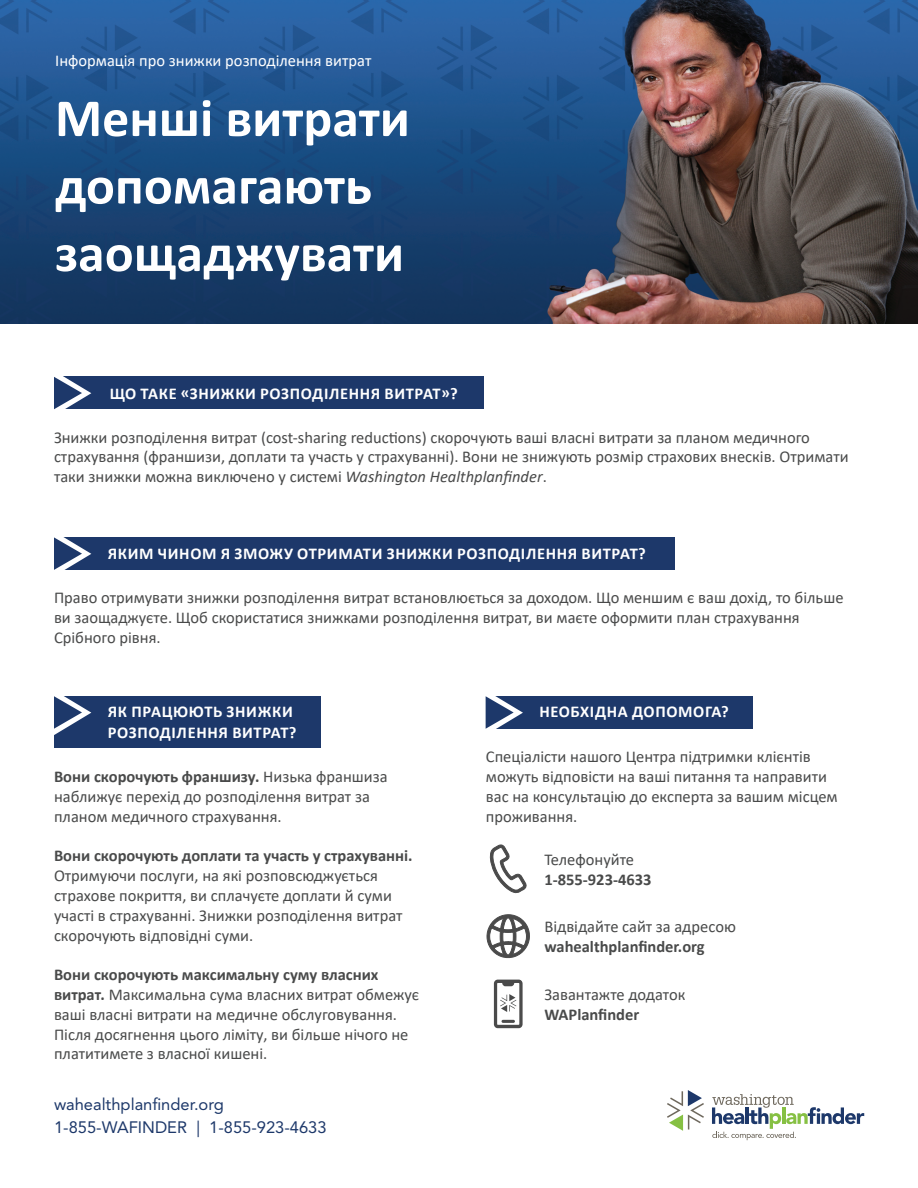
<style>
.page{position:relative;width:918px;height:1188px;background:#fff}
.page>*{position:absolute;margin:0;border:0;box-sizing:border-box;transform-origin:0 0}
.t1{font:700 54px/67.5px "Calibri";color:#fff}
.t2{font:16.5px/19.8px "Calibri";color:#494a4a}
.t3{font:700 16.5px/21px "Calibri";letter-spacing:.04em;color:#fff}
.t4{font:16.5px "Avenir LT Std";color:#1d386a}
.t5{font:700 16.5px "Calibri";color:#494a4a}
.t6{font:16.5px "Calibri";color:#fff}
.s1{font-style:italic}
.s2{font-weight:700}
</style>
<div class="page">
<img style="left:0;top:0;width:918px;height:323px">
<div style="left:54px;top:377px;width:430px;height:32px;background:#1d386a"></div>
<div style="left:54px;top:537px;width:621px;height:33px;background:#1d386a"></div>
<div style="left:54px;top:696px;width:267px;height:52px;background:#1d386a"></div>
<div style="left:486px;top:696px;width:267px;height:33px;background:#1d386a"></div>
<svg style="left:54px;top:376px;width:37px;height:34px"></svg>
<svg style="left:54px;top:537px;width:37px;height:33px"></svg>
<svg style="left:54px;top:696px;width:37px;height:39px"></svg>
<svg style="left:486px;top:696px;width:37px;height:33px"></svg>
<svg style="left:667px;top:1090px;width:37px;height:41px"></svg>
<svg style="left:712px;top:1094px;width:152px;height:46px"></svg>
<svg style="left:493px;top:979px;width:30px;height:50px"></svg>
<svg style="left:486px;top:914px;width:44px;height:45px"></svg>
<svg style="left:490px;top:844px;width:37px;height:50px"></svg>
<p class="t6" style="left:55px;top:49px;width:318px">Інформація про знижки розподілення витрат</p>
<p class="t1" style="left:55px;top:84px;width:356px">Менші витрати допомагають заощаджувати</p>
<p class="t3" style="left:110px;top:383px;width:349px">ЩО ТАКЕ «ЗНИЖКИ РОЗПОДІЛЕННЯ ВИТРАТ»?</p>
<p class="t2" style="left:54px;top:427px;width:796px">Знижки розподілення витрат (cost-sharing reductions) скорочують ваші власні витрати за планом медичного страхування (франшизи, доплати та участь у страхуванні). Вони не знижують розмір страхових внесків. Отримати таки знижки можна виключено у системі <span class="s1">Washington Healthplanfinder</span>.</p>
<p class="t3" style="left:108px;top:542px;width:540px">ЯКИМ ЧИНОМ Я ЗМОЖУ ОТРИМАТИ ЗНИЖКИ РОЗПОДІЛЕННЯ ВИТРАТ?</p>
<p class="t2" style="left:54px;top:587px;width:791px">Право отримувати знижки розподілення витрат встановлюється за доходом. Що меншим є ваш дохід, то більше ви заощаджуєте. Щоб скористатися знижками розподілення витрат, ви маєте оформити план страхування<br>Срібного рівня.</p>
<p class="t3" style="left:108px;top:701px;width:190px">ЯК ПРАЦЮЮТЬ ЗНИЖКИ<br>РОЗПОДІЛЕННЯ ВИТРАТ?</p>
<p class="t3" style="left:539px;top:701px;width:191px">НЕОБХІДНА ДОПОМОГА?</p>
<p class="t2" style="left:54px;top:766px;width:335px"><span class="s2">Вони скорочують франшизу.</span> Низька франшиза наближує перехід до розподілення витрат за планом медичного страхування.</p>
<p class="t2" style="left:54px;top:846px;width:360px"><span class="s2">Вони скорочують доплати та участь у страхуванні.<br></span>Отримуючи послуги, на які розповсюджується страхове покриття, ви сплачуєте доплати й суми участі в страхуванні. Знижки розподілення витрат скорочують відповідні суми.</p>
<p class="t2" style="left:54px;top:964px;width:367px"><span class="s2">Вони скорочують максимальну суму власних витрат.</span> Максимальна сума власних витрат обмежує ваші власні витрати на медичне обслуговування.<br>Після досягнення цього ліміту, ви більше нічого не платитимете з власної кишені.</p>
<p class="t2" style="left:486px;top:747px;width:353px">Спеціалісти нашого Центра підтримки клієнтів можуть відповісти на ваші питання та направити вас на консультацію до експерта за вашим місцем проживання.</p>
<p class="t2" style="left:544px;top:849px;width:91px">Телефонуйте</p>
<p class="t5" style="left:544px;top:868px;width:109px">1-855-923-4633</p>
<p class="t2" style="left:544px;top:917px;width:193px">Відвідайте сайт за адресою</p>
<p class="t5" style="left:544px;top:935px;width:162px">wahealthplanfinder.org</p>
<p class="t2" style="left:544px;top:984px;width:143px">Завантажте додаток</p>
<p class="t5" style="left:544px;top:1003px;width:96px">WAPlanfinder</p>
<p class="t4" style="left:54px;top:1094px;width:171px">wahealthplanfinder.org</p>
<p class="t4" style="left:54px;top:1118px;width:274px">1-855-WAFINDER | 1-855-923-4633</p>
</div>
